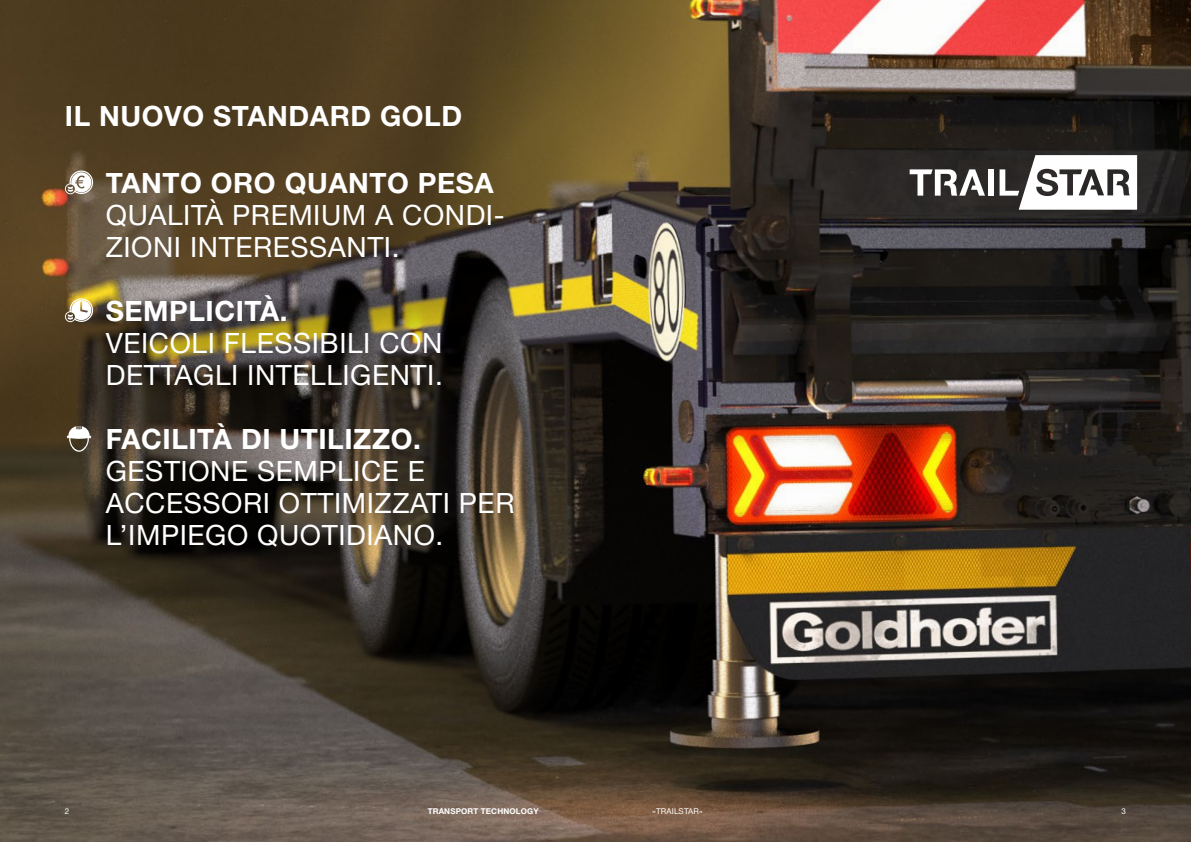
<style>
.page{position:relative;width:1191px;height:842px;background:#fff}
.page>*{position:absolute;margin:0;border:0;box-sizing:border-box;transform-origin:0 0}
.GOL_Headline_title_r{font:28px/32px "Helvetica Neue LT Com";letter-spacing:.02em;color:#fff}
.GOL_Headline_title_b{font:700 28px "Helvetica Neue LT Com";letter-spacing:.02em;color:#fff}
.GOL_Headline_title_r-2{font:700 28px "Helvetica Neue LT Com";letter-spacing:.02em;color:#fff}
.GOL_column_title{font:700 8px "Helvetica Neue LT Com";letter-spacing:.02em;color:#fff}
.GOL_column_sector{font:8px "Helvetica Neue LT Com";letter-spacing:.02em;color:#fff}
.GOL_pagina{font:8px "Helvetica Neue LT Com";color:#fff}
</style>
<div class="page">
<img style="left:0;top:0;width:1191px;height:842px">
<img style="left:958px;top:160px;width:41px;height:46px">
<div style="left:988px;top:169px;width:5px;height:27px;background:#fff"></div>
<svg style="left:909px;top:169px;width:76px;height:27px"></svg>
<svg style="left:999px;top:155px;width:138px;height:55px"></svg>
<svg style="left:125px;top:268px;width:312px;height:131px;background:#534b39"></svg>
<svg style="left:65px;top:171px;width:28px;height:23px"></svg>
<svg style="left:65px;top:298px;width:28px;height:24px"></svg>
<svg style="left:67px;top:426px;width:24px;height:26px"></svg>
<svg style="left:437px;top:0;width:158px;height:842px;background:#4a3f2d"></svg>
<img style="left:595px;top:0;width:159px;height:842px">
<p class="GOL_Headline_title_b" style="left:65px;top:98px;width:399px">IL NUOVO STANDARD GOLD</p>
<p class="GOL_Headline_title_b" style="left:106px;top:165px;width:389px">TANTO ORO QUANTO PESA</p>
<p class="GOL_Headline_title_r" style="left:106px;top:198px;width:400px">QUALITÀ PREMIUM A CONDI-<br>ZIONI INTERESSANTI.</p>
<p class="GOL_Headline_title_r-2" style="left:106px;top:293px;width:183px">SEMPLICITÀ.</p>
<p class="GOL_Headline_title_r" style="left:106px;top:326px;width:338px">VEICOLI FLESSIBILI CON<br>DETTAGLI INTELLIGENTI.</p>
<p class="GOL_Headline_title_r-2" style="left:106px;top:421px;width:316px">FACILITÀ DI UTILIZZO.</p>
<p class="GOL_Headline_title_r" style="left:106px;top:454px;width:410px">GESTIONE SEMPLICE E<br>ACCESSORI OTTIMIZZATI PER<br>L’IMPIEGO QUOTIDIANO.</p>
<p class="GOL_pagina" style="left:65px;top:806px;width:6px">2</p>
<p class="GOL_column_title" style="left:428px;top:806px;width:113px">TRANSPORT TECHNOLOGY</p>
<p class="GOL_column_sector" style="left:652px;top:806px;width:52px">»TRAILSTAR«</p>
<p class="GOL_pagina" style="left:1121px;top:806px;width:6px">3</p>
</div>
